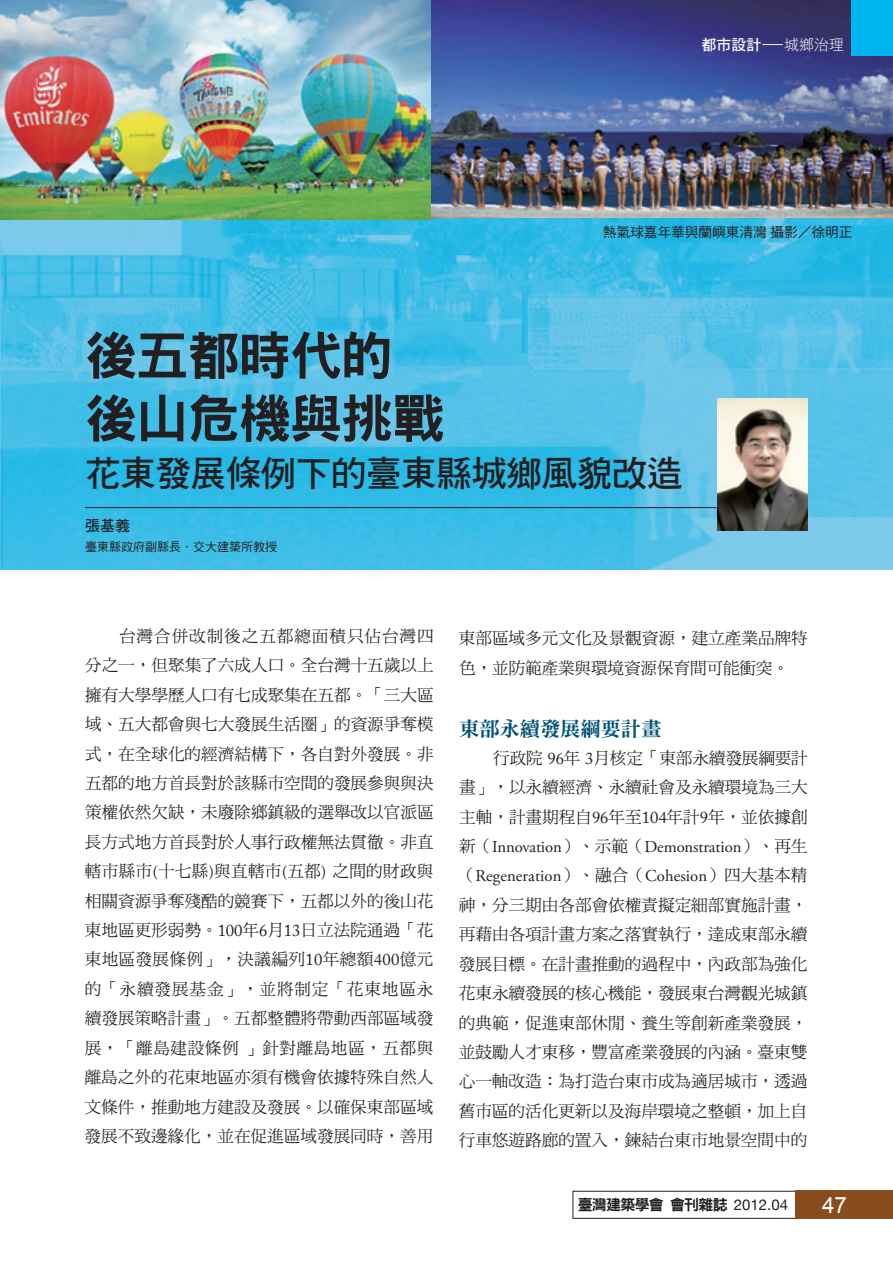
<style>
.page{position:relative;width:893px;height:1263px;background:#fff}
.page>*{position:absolute;margin:0;border:0;box-sizing:border-box;transform-origin:0 0}
.t1{font:52.5px/63px "DF Hei Std W9";letter-spacing:-.025em;color:#231f20}
.t2{font:36px "DF Hei Std W7";letter-spacing:-.025em;color:#231f20}
.t3{font:22.5px "Arial";color:#fff}
.t4{font:20.4px "DF Ming Std W9";letter-spacing:-.01em;color:#005376}
.t5{font:16.65px/29.4px "DF Ming Std W5";letter-spacing:-.005em;color:#231f20;text-align:justify}
.t6{font:15px "DF Hei Std W9";letter-spacing:-.05em;color:#231f20}
.t7{font:15px "DF Hei Std W7";color:#fff}
.t8{font:15px "DF Hei Std W7";color:#231f20}
.t9{font:13.8px "DF Hei Std W5";letter-spacing:-.01em;color:#231f20}
.t10{font:12px "DF Hei Std W5";color:#231f20}
.s1{font-family:"DF Hei Std W5"}
.s2{font-family:"DF Hei Std W3"}
.s3{font-family:"Adobe Garamond Pro"}
.s4{font-family:"Adobe Caslon Pro"}
.s5{font-family:"Helvetica Neue"}
</style>
<div class="page">
<svg style="left:573px;top:1191px;width:223px;height:27px"></svg>
<div style="left:796px;top:1191px;width:97px;height:28px;background:#894c1d"></div>
<img style="left:0;top:0;width:893px;height:570px">
<hr style="left:85px;top:507px;width:631px;height:1px;background:#231f20">
<img style="left:1px;top:0;width:892px;height:219px">
<div style="left:852px;top:0;width:41px;height:55px;background:#00b6f0"></div>
<img style="left:717px;top:399px;width:90px;height:131px">
<p class="t7" style="left:702px;top:37px;width:144px">都市設計<span class="s1">—</span><span class="s2">城鄉治理</span></p>
<p class="t9" style="left:603px;top:225px;width:251px">熱氣球嘉年華與蘭嶼東清灣攝影／徐明正</p>
<p class="t1" style="left:85px;top:323px;width:361px">後五都時代的後山危機與挑戰</p>
<p class="t2" style="left:85px;top:453px;width:599px">花東發展條例下的臺東縣城鄉風貌改造</p>
<p class="t8" style="left:85px;top:517px;width:46px">張基義</p>
<p class="t10" style="left:85px;top:540px;width:193px">臺東縣政府副縣長．交大建築所教授</p>
<p class="t5" style="left:85px;top:621px;width:351px;text-indent:34px">台灣合併改制後之五都總面積只佔台灣四分之一，但聚集了六成人口。全台灣十五歲以上擁有大學學歷人口有七成聚集在五都。「三大區域、五大都會與七大發展生活圈」的資源爭奪模式，在全球化的經濟結構下，各自對外發展。非五都的地方首長對於該縣市空間的發展參與與決策權依然欠缺，未廢除鄉鎮級的選舉改以官派區長方式地方首長對於人事行政權無法貫徹。非直轄市縣市<span class="s3">(</span>十七縣<span class="s3">)</span>與直轄市<span class="s3">(</span>五都<span class="s3">)</span> 之間的財政與相關資源爭奪殘酷的競賽下，五都以外的後山花東地區更形弱勢。<span class="s4">100</span>年<span class="s4">6</span>月<span class="s4">13</span>日立法院通過「花東地區發展條例」，決議編列<span class="s4">10</span>年總額<span class="s4">400</span>億元的「永續發展基金」，並將制定「花東地區永續發展策略計畫」。五都整體將帶動西部區域發展，「離島建設條例」針對離島地區，五都與離島之外的花東地區亦須有機會依據特殊自然人文條件，推動地方建設及發展。以確保東部區域發展不致邊緣化，並在促進區域發展同時，善用</p>
<p class="t5" style="left:459px;top:623px;width:351px">東部區域多元文化及景觀資源，建立產業品牌特色，並防範產業與環境資源保育間可能衝突。</p>
<p class="t4" style="left:459px;top:717px;width:204px">東部永續發展綱要計畫</p>
<p class="t5" style="left:459px;top:743px;width:351px;text-indent:35px">行政院 <span class="s4">96</span>年 <span class="s4">3</span>月核定「東部永續發展綱要計畫」，以永續經濟、永續社會及永續環境為三大主軸，計畫期程自<span class="s4">96</span>年至<span class="s4">104</span>年計<span class="s4">9</span>年，並依據創新（<span class="s3">Innovation</span>）、示範（<span class="s3">Demonstration</span>）、再生（<span class="s3">Regeneration</span>）、融合（<span class="s3">Cohesion</span>）四大基本精神，分三期由各部會依權責擬定細部實施計畫，再藉由各項計畫方案之落實執行，達成東部永續發展目標。在計畫推動的過程中，內政部為強化花東永續發展的核心機能，發展東台灣觀光城鎮的典範，促進東部休閒、養生等創新產業發展，並鼓勵人才東移，豐富產業發展的內涵。臺東雙心一軸改造：為打造台東市成為適居城市，透過舊市區的活化更新以及海岸環境之整頓，加上自行車悠遊路廊的置入，鍊結台東市地景空間中的</p>
<p class="t6" style="left:578px;top:1196px;width:212px">臺灣建築學會會刊雜誌 <span class="s5">2012.04</span></p>
<p class="t3" style="left:822px;top:1190px;width:26px">47</p>
</div>
